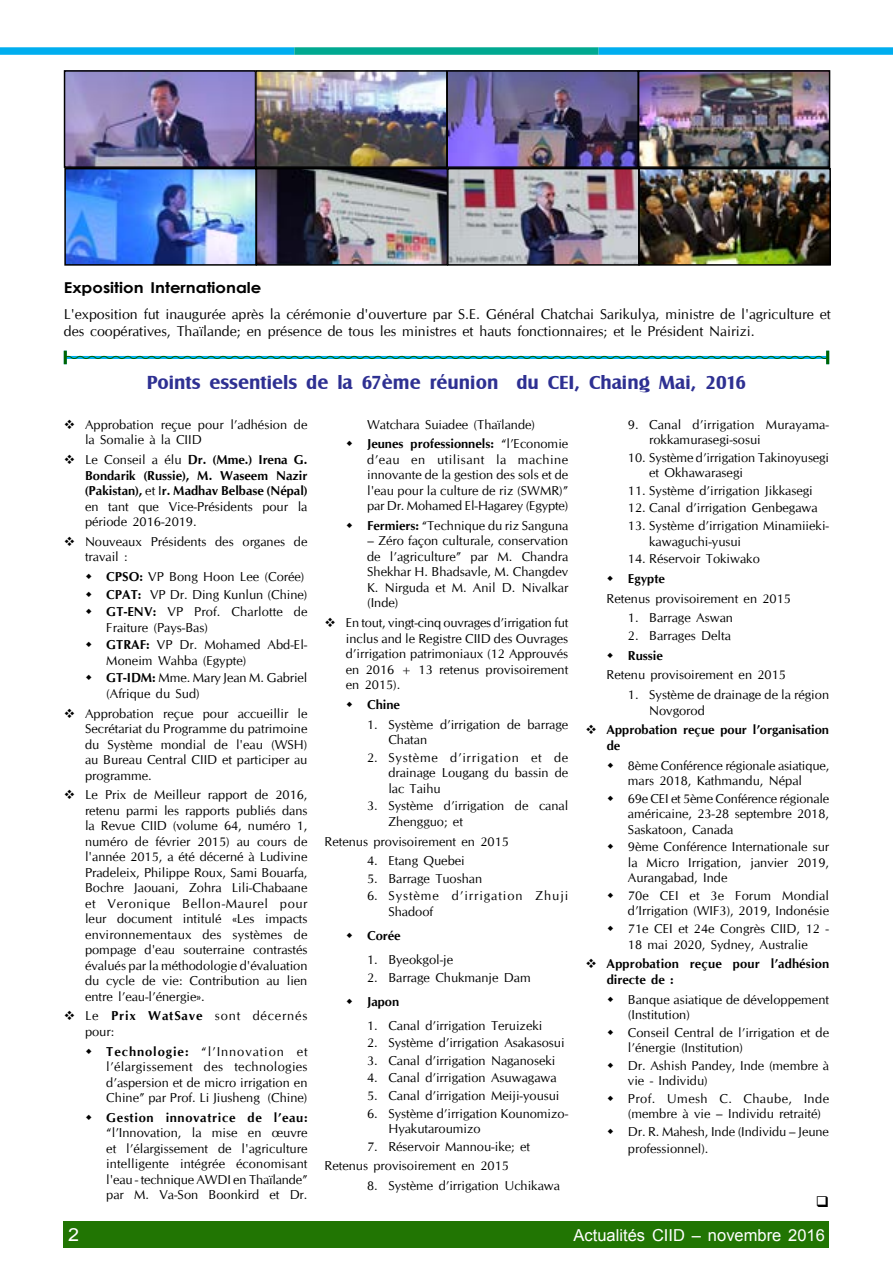
<style>
.page{position:relative;width:893px;height:1276px;background:#fff}
.page>*{position:absolute;margin:0;border:0;box-sizing:border-box;transform-origin:0 0}
.t1{font:700 19.5px "Castle T";color:#2e3092}
.t2{font:18px "Arial";color:#fff;scale:1.1 1}
.t3{font:16.5px "Arial";color:#fff}
.t4{font:700 15px "Century Gothic";color:#000;scale:1.1 1}
.t5{font:14.25px/17.1px "CG Omega";color:#000}
.t6{font:12.9px/15.5px "CG Omega";color:#000}
.t7{font:700 12.9px/15.5px "CG Omega";color:#000}
.t8{font:12.9px/15.5px "CG Omega";letter-spacing:.075em;color:#000}
.t9{font:12.9px/15.5px "CG Omega";letter-spacing:.065em;color:#000}
.t10{font:700 12.9px "CG Omega";letter-spacing:.05em;color:#000}
.s1{font-weight:400}
.s2{font-weight:700}
</style>
<div class="page">
<div style="left:64px;top:1221px;width:765px;height:27px;background:#217503"></div>
<img style="left:67px;top:171px;width:761px;height:92px">
<div style="left:64px;top:168px;width:193px;height:98px;border:2px solid #000"></div>
<div style="left:256px;top:168px;width:192px;height:98px;border:2px solid #000"></div>
<div style="left:447px;top:168px;width:192px;height:98px;border:2px solid #000"></div>
<div style="left:638px;top:168px;width:193px;height:98px;border:2px solid #000"></div>
<img style="left:67px;top:73px;width:760px;height:92px">
<div style="left:64px;top:70px;width:192px;height:98px;border:2px solid #000"></div>
<div style="left:255px;top:70px;width:193px;height:98px;border:2px solid #000"></div>
<div style="left:446px;top:70px;width:193px;height:98px;border:2px solid #000"></div>
<div style="left:638px;top:70px;width:192px;height:98px;border:2px solid #000"></div>
<svg style="left:64px;top:351px;width:765px;height:13px"></svg>
<div style="left:0;top:47px;width:294px;height:8px;background:#00aeef"></div>
<div style="left:294px;top:47px;width:305px;height:8px;background:#00a991"></div>
<div style="left:599px;top:47px;width:294px;height:8px;background:#00aeef"></div>
<p class="t4" style="left:64px;top:276px;width:181px">Exposition Internationale</p>
<p class="t5" style="left:64px;top:305px;width:769px">L'exposition fut inaugurée après la cérémonie d'ouverture par S.E. Général Chatchai Sarikulya, ministre de l'agriculture et des coopératives, Thaïlande; en présence de tous les ministres et hauts fonctionnaires; et le Président Nairizi.</p>
<h1 class="t1" style="left:147px;top:371px;width:601px">Points essentiels de la 67ème réunion du CEI, Chaing Mai, 2016</h1>
<p class="t6" style="left:85px;top:417px;width:224px;text-indent:-21px">❖ Approbation reçue pour l’adhésion de la Somalie à la CIID</p>
<p class="t7" style="left:85px;top:452px;width:224px;text-align:justify;text-indent:-21px">❖ <span class="s1">Le Conseil a élu</span> Dr. (Mme.) Irena G.<br>Bondarik (Russie), M. Waseem Nazir (Pakistan), <span class="s1">et I</span>r. Madhav Belbase (Népal) <span class="s1">en tant que Vice-Présidents pour la période 2016-2019.</span></p>
<p class="t6" style="left:85px;top:534px;width:224px;text-indent:-21px">❖ Nouveaux Présidents des organes de travail :</p>
<p class="t6" style="left:106px;top:568px;width:203px;line-height:17.5px"><span class="s2">CPSO:</span> VP Bong Hoon Lee (Corée)<br><span class="s2">CPAT:</span> VP Dr. Ding Kunlun (Chine)<br><span class="s2">GT-ENV:</span> VP Prof. Charlotte de</p>
<p class="t6" style="left:106px;top:619px;width:203px;line-height:17.5px">Fraiture (Pays-Bas)<br><span class="s2">GTRAF:</span> VP Dr. Mohamed Abd-El-</p>
<p class="t6" style="left:106px;top:652px;width:203px;line-height:17.5px">Moneim Wahba (Egypte)<br><span class="s2">GT-IDM:</span> Mme. Mary Jean M. Gabriel</p>
<p class="t6" style="left:106px;top:686px;width:95px">(Afrique du Sud)</p>
<p class="t6" style="left:85px;top:705px;width:224px;text-align:justify;text-indent:-21px">❖ Approbation reçue pour accueillir le Secrétariat du Programme du patrimoine du Système mondial de l'eau (WSH) au Bureau Central CIID et participer au programme.</p>
<p class="t6" style="left:85px;top:787px;width:224px;text-align:justify;text-indent:-21px">❖ Le Prix de Meilleur rapport de 2016, retenu parmi les rapports publiés dans la Revue CIID (volume 64, numéro 1, numéro de février 2015) au cours de l'année 2015, a été décerné à Ludivine Pradeleix, Philippe Roux, Sami Bouarfa, Bochre Jaouani, Zohra Lili-Chabaane et Veronique Bellon-Maurel pour leur document intitulé «Les impacts environnementaux des systèmes de pompage d'eau souterraine contrastés évalués par la méthodologie d'évaluation du cycle de vie: Contribution au lien entre l’eau-l’énergie».</p>
<p class="t9" style="left:85px;top:1008px;width:224px;text-indent:-21px">❖ Le <span class="s2">Prix WatSave</span> sont décernés pour:</p>
<p class="t6" style="left:106px;top:1043px;width:203px;text-align:justify"><span class="s2">Technologie:</span> “l’Innovation et l’élargissement des technologies d’aspersion et de micro irrigation en Chine” par Prof. Li Jiusheng (Chine)</p>
<p class="t10" style="left:106px;top:1109px;width:203px">Gestion innovatrice de l’eau:</p>
<p class="t6" style="left:106px;top:1125px;width:203px;text-align:justify">“l’Innovation, la mise en œuvre et l’élargissement de l'agriculture intelligente intégrée économisant l'eau - technique AWDI en Thaïlande” par M. Va-Son Boonkird et Dr.</p>
<p class="t6" style="left:367px;top:414px;width:203px;line-height:19.8px">Watchara Suiadee (Thaïlande)<br><span class="s2">Jeunes professionnels:</span> “l’Economie</p>
<p class="t6" style="left:367px;top:452px;width:203px;text-align:justify">d’eau en utilisant la machine innovante de la gestion des sols et de l'eau pour la culture de riz (SWMR)” par Dr. Mohamed El-Hagarey (Egypte)</p>
<p class="t6" style="left:367px;top:518px;width:203px"><span class="s2">Fermiers:</span> “Technique du riz Sanguna</p>
<p class="t6" style="left:367px;top:533px;width:203px;text-align:justify">– Zéro façon culturale, conservation de l’agriculture” par M. Chandra Shekhar H. Bhadsavle, M. Changdev K. Nirguda et M. Anil D. Nivalkar (Inde)</p>
<p class="t6" style="left:346px;top:615px;width:224px;text-align:justify;text-indent:-21px">❖ En tout, vingt-cinq ouvrages d’irrigation fut inclus and le Registre CIID des Ouvrages d’irrigation patrimoniaux (12 Approuvés en 2016 + 13 retenus provisoirement en 2015).</p>
<p class="t7" style="left:367px;top:696px;width:34px">Chine</p>
<p class="t6" style="left:388px;top:716px;width:181px;text-indent:-21px">1. Système d’irrigation de barrage<br>Chatan</p>
<p class="t6" style="left:388px;top:749px;width:181px;text-align:justify;text-indent:-21px">2. Système d’irrigation et de drainage Lougang du bassin de lac Taihu</p>
<p class="t6" style="left:388px;top:798px;width:181px;text-indent:-21px">3. Système d’irrigation de canal<br>Zhengguo; et</p>
<p class="t6" style="left:325px;top:833px;width:186px">Retenus provisoirement en 2015</p>
<p class="t6" style="left:367px;top:853px;width:99px">4. Etang Quebei</p>
<p class="t6" style="left:367px;top:871px;width:117px">5. Barrage Tuoshan</p>
<p class="t8" style="left:388px;top:888px;width:182px;text-indent:-21px">6. Système d’irrigation Zhuji<br>Shadoof</p>
<p class="t7" style="left:367px;top:928px;width:35px">Corée</p>
<p class="t6" style="left:367px;top:952px;width:88px">1. Byeokgol-je</p>
<p class="t6" style="left:367px;top:969px;width:165px">2. Barrage Chukmanje Dam</p>
<p class="t7" style="left:367px;top:993px;width:34px">Japon</p>
<p class="t6" style="left:367px;top:1017px;width:177px">1. Canal d’irrigation Teruizeki</p>
<p class="t6" style="left:367px;top:1035px;width:199px">2. Système d’irrigation Asakasosui</p>
<p class="t6" style="left:367px;top:1052px;width:190px">3. Canal d’irrigation Naganoseki</p>
<p class="t6" style="left:367px;top:1070px;width:191px">4. Canal d’irrigation Asuwagawa</p>
<p class="t6" style="left:367px;top:1088px;width:194px">5. Canal d’irrigation Meiji-yousui</p>
<p class="t6" style="left:388px;top:1105px;width:181px;text-indent:-21px">6. Système d’irrigation Kounomizo-<br>Hyakutaroumizo</p>
<p class="t6" style="left:325px;top:1136px;width:207px;line-height:19.8px;text-indent:43px">7. Réservoir Mannou-ike; et<br>Retenus provisoirement en 2015</p>
<p class="t6" style="left:367px;top:1178px;width:194px">8. Système d’irrigation Uchikawa</p>
<p class="t6" style="left:649px;top:417px;width:181px;text-indent:-21px">9. Canal d’irrigation Murayama&shy;rokkamurasegi-sosui</p>
<p class="t6" style="left:649px;top:450px;width:181px;text-indent:-21px">10. Système d’irrigation Takinoyusegi et Okhawarasegi</p>
<p class="t6" style="left:628px;top:483px;width:186px">11. Système d’irrigation Jikkasegi</p>
<p class="t6" style="left:628px;top:500px;width:191px">12. Canal d’irrigation Genbegawa</p>
<p class="t6" style="left:649px;top:518px;width:181px;text-indent:-21px">13. Système d’irrigation Minamiieki&shy;kawaguchi-yusui</p>
<p class="t6" style="left:628px;top:551px;width:133px">14. Réservoir Tokiwako</p>
<p class="t7" style="left:628px;top:571px;width:39px">Egypte</p>
<p class="t6" style="left:607px;top:590px;width:186px">Retenus provisoirement en 2015</p>
<p class="t6" style="left:628px;top:610px;width:107px">1. Barrage Aswan</p>
<p class="t6" style="left:628px;top:628px;width:104px">2. Barrages Delta</p>
<p class="t7" style="left:628px;top:647px;width:36px">Russie</p>
<p class="t6" style="left:607px;top:667px;width:181px">Retenu provisoirement en 2015</p>
<p class="t6" style="left:649px;top:687px;width:181px;text-indent:-21px">1. Système de drainage de la région<br>Novgorod</p>
<p class="t7" style="left:607px;top:722px;width:224px;text-indent:-21px">❖ Approbation reçue pour l’organisation de</p>
<p class="t6" style="left:628px;top:757px;width:203px">8ème Conférence régionale asiatique, mars 2018, Kathmandu, Népal</p>
<p class="t6" style="left:628px;top:791px;width:203px;text-align:justify">69e CEI et 5ème Conférence régionale américaine, 23-28 septembre 2018, Saskatoon, Canada</p>
<p class="t6" style="left:628px;top:839px;width:203px;text-align:justify">9ème Conférence Internationale sur la Micro Irrigation, janvier 2019, Aurangabad, Inde</p>
<p class="t6" style="left:628px;top:888px;width:203px">70e CEI et 3e Forum Mondial d’Irrigation (WIF3), 2019, Indonésie</p>
<p class="t6" style="left:628px;top:921px;width:203px">71e CEI et 24e Congrès CIID, 12 -<br>18 mai 2020, Sydney, Australie</p>
<p class="t7" style="left:607px;top:956px;width:224px;text-indent:-21px">❖ Approbation reçue pour l’adhésion directe de :</p>
<p class="t6" style="left:628px;top:991px;width:203px">Banque asiatique de développement (Institution)</p>
<p class="t6" style="left:628px;top:1024px;width:203px">Conseil Central de l’irrigation et de l’énergie (Institution)</p>
<p class="t6" style="left:628px;top:1057px;width:203px">Dr. Ashish Pandey, Inde (membre à vie - Individu)</p>
<p class="t6" style="left:628px;top:1090px;width:203px">Prof. Umesh C. Chaube, Inde (membre à vie – Individu retraité)</p>
<p class="t6" style="left:628px;top:1123px;width:203px;line-height:17.1px">Dr. R. Mahesh, Inde (Individu – Jeune professionnel).</p>
<h2 class="t2" style="left:68px;top:1222px;width:12px">2</h2>
<p class="t3" style="left:574px;top:1224px;width:253px">Actualités CIID – novembre 2016</p>
</div>
